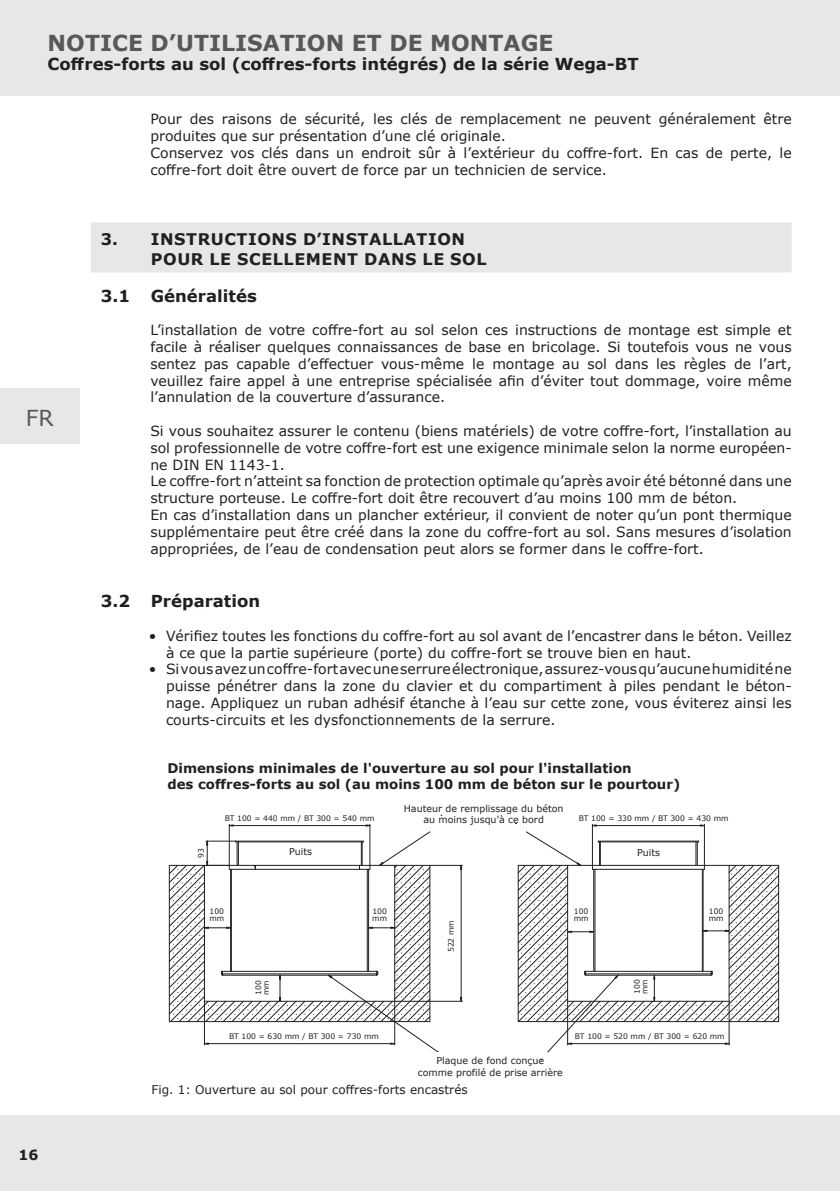
<style>
.page{position:relative;width:840px;height:1191px;background:#fff}
.page>*{position:absolute;margin:0;border:0;box-sizing:border-box;transform-origin:0 0}
.Fließtext{font:700 22px "Verdana";color:#57585a}
.t1{font:22px "Verdana";color:#57585a}
.Fließtext-2{font:700 16.4px "Verdana";color:#231f20}
.Überschriften_im_Satzspiegel{font:700 16.4px "Verdana";color:#231f20}
.Kapitel_mit_Unterlegung_10__black_zweilz{font:700 16px/20px "Verdana";letter-spacing:.035em;color:#231f20}
.Fließtext-3{font:14px/16.8px "Verdana";color:#231f20}
.t2{font:700 14px "Verdana";color:#231f20}
.t3{font:700 13.4px/16px "Verdana";color:#231f20}
.Bildunterschrift{font:12px "Verdana";color:#231f20}
.t4{font:9.6px/11.4px "Verdana";color:#231f20;text-align:center}
.t5{font:7.6px/7.6px "Verdana";color:#231f20}
</style>
<div class="page">
<div style="left:0;top:1115px;width:839px;height:76px;background:#e6e7e9"></div>
<div style="left:0;top:388px;width:79px;height:56px;background:#e6e7e9"></div>
<div style="left:0;top:0;width:839px;height:95px;background:#e6e7e9"></div>
<hr style="left:394px;top:1001px;width:68px;height:1px;background:#231f20">
<hr style="left:429px;top:865px;width:33px;height:1px;background:#231f20">
<hr style="left:460px;top:865px;width:1px;height:136px;background:#231f20">
<svg style="left:169px;top:824px;width:269px;height:228px"></svg>
<svg style="left:515px;top:823px;width:263px;height:229px"></svg>
<div style="left:91px;top:222px;width:700px;height:50px;background:#e6e7e9"></div>
<p class="Fließtext" style="left:48px;top:27px;width:507px">NOTICE D’UTILISATION ET DE MONTAGE</p>
<p class="Fließtext-2" style="left:48px;top:53px;width:592px">Coffres-forts au sol (coffres-forts intégrés) de la série Wega-BT</p>
<h1 class="t1" style="left:26px;top:403px;width:29px">FR</h1>
<p class="t2" style="left:19px;top:1144px;width:21px">16</p>
<p class="Fließtext-3" style="left:150px;top:110px;width:642px">Pour des raisons de sécurité, les clés de remplacement ne peuvent généralement être produites que sur présentation d’une clé originale.</p>
<p class="Fließtext-3" style="left:150px;top:144px;width:642px">Conservez vos clés dans un endroit sûr à l’extérieur du coffre-fort. En cas de perte, le coffre-fort doit être ouvert de force par un technicien de service.</p>
<p class="Kapitel_mit_Unterlegung_10__black_zweilz" style="left:151px;top:229px;width:337px;text-indent:-50px">3. INSTRUCTIONS D’INSTALLATION<br>POUR LE SCELLEMENT DANS LE SOL</p>
<p class="Überschriften_im_Satzspiegel" style="left:101px;top:284px;width:157px">3.1 Généralités</p>
<p class="Fließtext-3" style="left:150px;top:321px;width:642px;text-align:justify">L’installation de votre coffre-fort au sol selon ces instructions de montage est simple et facile à réaliser quelques connaissances de base en bricolage. Si toutefois vous ne vous sentez pas capable d’effectuer vous-même le montage au sol dans les règles de l’art, veuillez faire appel à une entreprise spécialisée afin d’éviter tout dommage, voire même l’annulation de la couverture d’assurance.</p>
<p class="Fließtext-3" style="left:150px;top:422px;width:642px;text-align:justify">Si vous souhaitez assurer le contenu (biens matériels) de votre coffre-fort, l’installation au sol professionnelle de votre coffre-fort est une exigence minimale selon la norme européen&shy;ne DIN EN 1143-1.</p>
<p class="Fließtext-3" style="left:150px;top:473px;width:642px">Le coffre-fort n’atteint sa fonction de protection optimale qu’après avoir été bétonné dans une structure porteuse. Le coffre-fort doit être recouvert d’au moins 100 mm de béton.</p>
<p class="Fließtext-3" style="left:150px;top:506px;width:642px;text-align:justify">En cas d’installation dans un plancher extérieur, il convient de noter qu’un pont thermique supplémentaire peut être créé dans la zone du coffre-fort au sol. Sans mesures d’isolation appropriées, de l’eau de condensation peut alors se former dans le coffre-fort.</p>
<p class="Überschriften_im_Satzspiegel" style="left:101px;top:589px;width:161px">3.2 Préparation</p>
<p class="Fließtext-3" style="left:166px;top:627px;width:627px;text-indent:-17px">• Vérifiez toutes les fonctions du coffre-fort au sol avant de l’encastrer dans le béton. Veillez à ce que la partie supérieure (porte) du coffre-fort se trouve bien en haut.</p>
<p class="Fließtext-3" style="left:166px;top:660px;width:627px;text-align:justify;text-indent:-17px">• Sivousavezuncoffre-fortavecuneserrureélectronique,assurez-vousqu’aucunehumiditéne puisse pénétrer dans la zone du clavier et du compartiment à piles pendant le béton&shy;nage. Appliquez un ruban adhésif étanche à l’eau sur cette zone, vous éviterez ainsi les courts-circuits et les dysfonctionnements de la serrure.</p>
<p class="t3" style="left:167px;top:759px;width:514px">Dimensions minimales de l'ouverture au sol pour l'installation<br>des coffres-forts au sol (au moins 100 mm de béton sur le pourtour)</p>
<p class="t5" style="left:197px;top:857px;width:11px;rotate:-90deg">93</p>
<p class="t4" style="left:403px;top:802px;width:161px">Hauteur de remplissage du béton au moins jusqu'à ce bord</p>
<p class="t5" style="left:225px;top:814px;width:151px">BT 100 = 440 mm / BT 300 = 540 mm</p>
<p class="t5" style="left:578px;top:814px;width:151px">BT 100 = 330 mm / BT 300 = 430 mm</p>
<p class="t4" style="left:289px;top:846px;width:25px">Puits</p>
<p class="t4" style="left:636px;top:846px;width:25px">Puits</p>
<p class="t5" style="left:209px;top:907px;width:16px">100 mm</p>
<p class="t5" style="left:372px;top:907px;width:16px">100 mm</p>
<p class="t5" style="left:573px;top:907px;width:16px">100 mm</p>
<p class="t5" style="left:708px;top:907px;width:16px">100 mm</p>
<p class="t5" style="left:447px;top:952px;width:33px;rotate:-90deg">522 mm</p>
<p class="t5" style="left:254px;top:995px;width:16px;rotate:-90deg">100 mm</p>
<p class="t5" style="left:633px;top:994px;width:16px;rotate:-90deg">100 mm</p>
<p class="t5" style="left:229px;top:1032px;width:151px">BT 100 = 630 mm / BT 300 = 730 mm</p>
<p class="t5" style="left:574px;top:1032px;width:151px">BT 100 = 520 mm / BT 300 = 620 mm</p>
<p class="t4" style="left:417px;top:1055px;width:146px">Plaque de fond conçue comme profilé de prise arrière</p>
<p class="Bildunterschrift" style="left:151px;top:1081px;width:317px">Fig. 1: Ouverture au sol pour coffres-forts encastrés</p>
</div>
